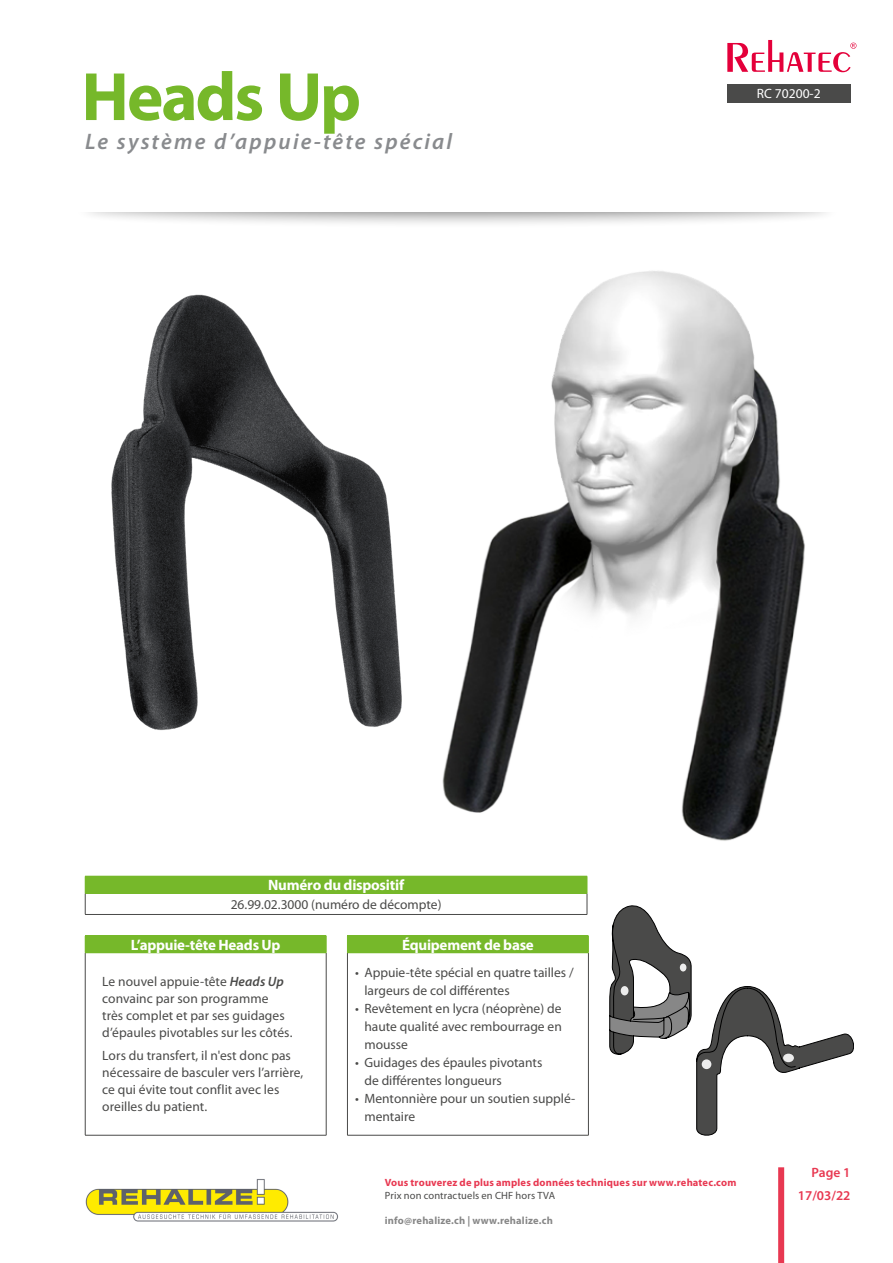
<style>
.page{position:relative;width:893px;height:1263px;background:#fff}
.page>*{position:absolute;margin:0;border:0;box-sizing:border-box;transform-origin:0 0}
.t1{font:700 69px "Myriad Pro";letter-spacing:-.03em;color:#76b82a}
.t2{font:italic 600 22.5px "Myriad Pro";letter-spacing:.095em;color:#898b8e}
.t3{font:700 15px "Myriad Pro";letter-spacing:-.015em;color:#fff}
.t4{font:13.5px/16.8px "Myriad Pro";color:#4a4a49}
.t5{font:600 13.5px/22.5px "Myriad Pro";color:#e83851;text-align:right}
.t6{font:13.5px "Myriad Pro";color:#fff}
.t7{font:700 10.5px "Myriad Pro";letter-spacing:.015em;color:#e83851}
.t8{font:700 10.5px "Myriad Pro";letter-spacing:.02em;color:#878787}
.t9{font:10.5px "Myriad Pro";letter-spacing:.015em;color:#4a4a49}
.s1{font-weight:600;font-style:italic}
</style>
<div class="page">
<div style="left:85px;top:936px;width:241px;height:17px;background:#76b82a"></div>
<hr style="left:85px;top:953px;width:1px;height:182px;background:#4a4a49">
<hr style="left:326px;top:953px;width:1px;height:182px;background:#4a4a49">
<hr style="left:85px;top:1135px;width:241px;height:1px;background:#4a4a49">
<hr style="left:85px;top:935px;width:241px;height:1px;background:#76b82a">
<svg style="left:326px;top:936px;width:1px;height:16px"></svg>
<div style="left:85px;top:876px;width:502px;height:17px;background:#76b82a"></div>
<hr style="left:85px;top:914px;width:502px;height:1px;background:#4a4a49">
<svg style="left:85px;top:894px;width:1px;height:20px"></svg>
<svg style="left:587px;top:876px;width:1px;height:38px"></svg>
<hr style="left:85px;top:893px;width:502px;height:1px;background:#76b82a">
<div style="left:347px;top:936px;width:241px;height:17px;background:#76b82a"></div>
<hr style="left:347px;top:953px;width:1px;height:182px;background:#4a4a49">
<hr style="left:588px;top:953px;width:1px;height:182px;background:#4a4a49">
<hr style="left:347px;top:1135px;width:242px;height:1px;background:#4a4a49">
<hr style="left:347px;top:935px;width:242px;height:1px;background:#76b82a">
<svg style="left:588px;top:936px;width:1px;height:16px"></svg>
<hr style="left:347px;top:952px;width:242px;height:1px;background:#76b82a">
<div style="left:727px;top:84px;width:123px;height:19px;background:#4a4a49"></div>
<svg style="left:727px;top:40px;width:129px;height:32px"></svg>
<img style="left:85px;top:1179px;width:253px;height:43px">
<div style="left:778px;top:1167px;width:6px;height:96px;background:#e83851"></div>
<img style="left:111px;top:294px;width:291px;height:437px">
<img style="left:442px;top:271px;width:363px;height:570px">
<svg style="left:609px;top:905px;width:245px;height:230px"></svg>
<div style="left:73px;top:213px;width:768px;height:16px;background:#000;opacity:.5"></div>
<h1 class="t1" style="left:81px;top:52px;width:281px">Heads Up</h1>
<h2 class="t2" style="left:85px;top:127px;width:369px">Le système d’appuie-tête spécial</h2>
<p class="t6" style="left:757px;top:86px;width:65px">RC 70200-2</p>
<p class="t3" style="left:268px;top:875px;width:138px">Numéro du dispositif</p>
<p class="t4" style="left:231px;top:896px;width:212px">26.99.02.3000 (numéro de décompte)</p>
<p class="t3" style="left:131px;top:935px;width:151px">L’appuie-tête Heads Up</p>
<p class="t4" style="left:102px;top:973px;width:192px">Le nouvel appuie-tête <span class="s1">Heads Up </span>convainc par son programme très complet et par ses guidages d’épaules pivotables sur les côtés.</p>
<p class="t4" style="left:102px;top:1047px;width:203px">Lors du transfert, il n'est donc pas nécessaire de basculer vers l’arrière, ce qui évite tout conflit avec les oreilles du patient.</p>
<p class="t3" style="left:402px;top:935px;width:133px">Équipement de base</p>
<p class="t4" style="left:364px;top:963px;width:211px;line-height:18px;text-indent:-9px">• Appuie-tête spécial en quatre tailles / largeurs de col différentes</p>
<p class="t4" style="left:364px;top:999px;width:199px;line-height:18px;text-align:justify;text-indent:-9px">• Revêtement en lycra (néoprène) de haute qualité avec rembourrage en mousse</p>
<p class="t4" style="left:364px;top:1053px;width:179px;line-height:18px;text-indent:-9px">• Guidages des épaules pivotants de différentes longueurs</p>
<p class="t4" style="left:364px;top:1089px;width:212px;line-height:18px;text-indent:-9px">• Mentonnière pour un soutien supplé&shy;mentaire</p>
<p class="t7" style="left:385px;top:1176px;width:353px">Vous trouverez de plus amples données techniques sur www.rehatec.com</p>
<p class="t9" style="left:385px;top:1189px;width:172px">Prix non contractuels en CHF hors TVA</p>
<p class="t8" style="left:385px;top:1214px;width:170px">info@rehalize.ch | www.rehalize.ch</p>
<p class="t5" style="left:798px;top:1161px;width:54px">Page 1<br>17/03/22</p>
</div>
